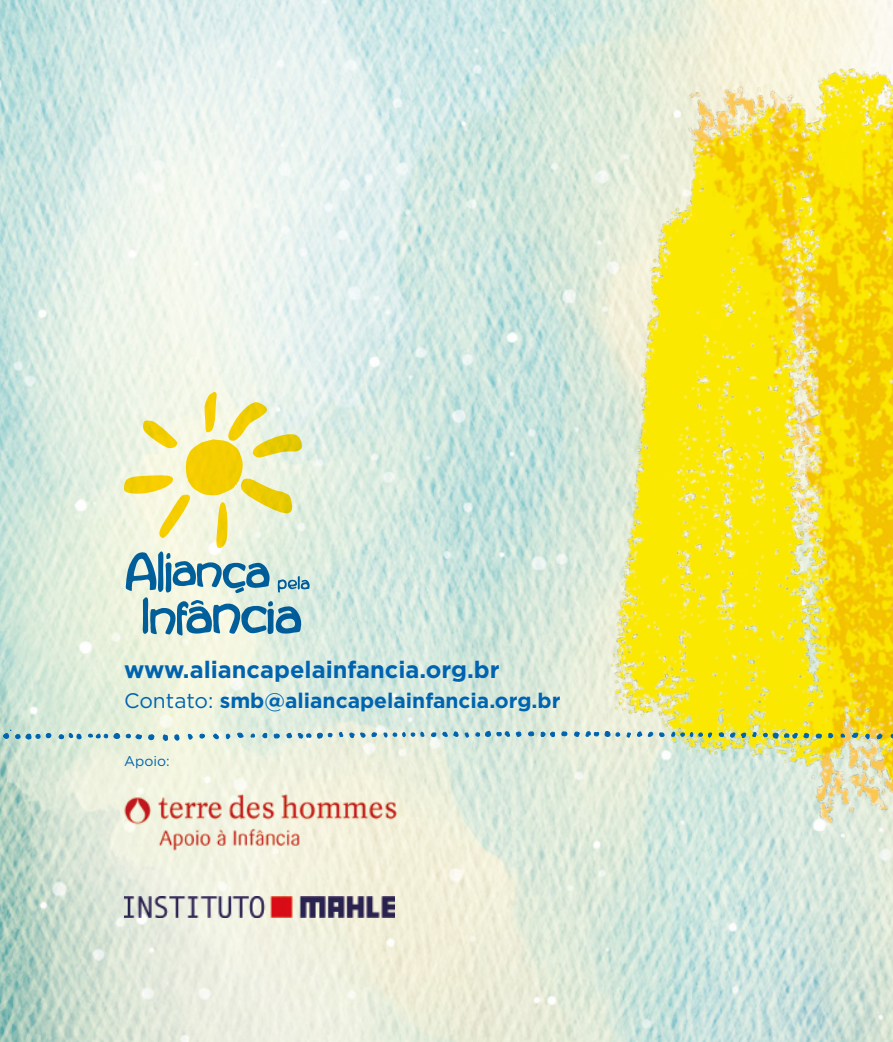
<style>
.page{position:relative;width:893px;height:1042px;background:#fff}
.page>*{position:absolute;margin:0;border:0;box-sizing:border-box;transform-origin:0 0}
.t1{font:700 23.62px "Gotham";color:#0063af}
.t2{font:700 21px "Gotham";color:#0063af}
.t3{font:14px "Gotham";color:#0063af}
.s1{font-weight:400}
</style>
<div class="page">
<img style="left:0;top:0;width:562px;height:1042px">
<img style="left:562px;top:0;width:331px;height:1042px">
<svg style="left:124px;top:392px;width:186px;height:243px;background:#d3dcb6"></svg>
<svg style="left:188px;top:734px;width:5px;height:6px"></svg>
<svg style="left:213px;top:733px;width:6px;height:7px"></svg>
<svg style="left:199px;top:734px;width:6px;height:5px"></svg>
<svg style="left:263px;top:732px;width:5px;height:8px"></svg>
<svg style="left:250px;top:733px;width:5px;height:5px"></svg>
<svg style="left:339px;top:729px;width:5px;height:8px"></svg>
<svg style="left:371px;top:732px;width:6px;height:8px"></svg>
<svg style="left:274px;top:733px;width:6px;height:6px"></svg>
<svg style="left:225px;top:734px;width:5px;height:5px"></svg>
<svg style="left:286px;top:732px;width:6px;height:6px"></svg>
<svg style="left:298px;top:732px;width:34px;height:8px"></svg>
<svg style="left:238px;top:728px;width:6px;height:10px"></svg>
<svg style="left:350px;top:732px;width:15px;height:6px"></svg>
<svg style="left:148px;top:734px;width:6px;height:6px"></svg>
<svg style="left:174px;top:726px;width:5px;height:14px"></svg>
<svg style="left:163px;top:734px;width:5px;height:7px"></svg>
<svg style="left:59px;top:731px;width:83px;height:10px"></svg>
<svg style="left:3px;top:729px;width:49px;height:10px"></svg>
<svg style="left:453px;top:731px;width:5px;height:6px"></svg>
<svg style="left:464px;top:732px;width:5px;height:9px"></svg>
<svg style="left:431px;top:729px;width:6px;height:8px"></svg>
<svg style="left:384px;top:723px;width:40px;height:22px"></svg>
<svg style="left:528px;top:731px;width:6px;height:5px"></svg>
<svg style="left:516px;top:731px;width:6px;height:12px"></svg>
<svg style="left:475px;top:729px;width:35px;height:8px"></svg>
<svg style="left:443px;top:731px;width:4px;height:6px"></svg>
<svg style="left:877px;top:733px;width:5px;height:7px"></svg>
<svg style="left:890px;top:734px;width:3px;height:5px"></svg>
<svg style="left:828px;top:732px;width:5px;height:8px"></svg>
<svg style="left:840px;top:733px;width:5px;height:5px"></svg>
<svg style="left:741px;top:729px;width:15px;height:9px"></svg>
<svg style="left:719px;top:732px;width:5px;height:8px"></svg>
<svg style="left:816px;top:733px;width:6px;height:6px"></svg>
<svg style="left:865px;top:734px;width:5px;height:5px"></svg>
<svg style="left:763px;top:732px;width:46px;height:8px"></svg>
<svg style="left:852px;top:728px;width:6px;height:10px"></svg>
<svg style="left:730px;top:732px;width:5px;height:6px"></svg>
<svg style="left:540px;top:730px;width:15px;height:7px"></svg>
<svg style="left:627px;top:731px;width:15px;height:10px"></svg>
<svg style="left:659px;top:729px;width:5px;height:8px"></svg>
<svg style="left:671px;top:723px;width:41px;height:22px"></svg>
<svg style="left:561px;top:731px;width:6px;height:5px"></svg>
<svg style="left:574px;top:729px;width:46px;height:14px"></svg>
<svg style="left:648px;top:731px;width:5px;height:6px"></svg>
<img style="left:98px;top:773px;width:323px;height:96px">
<img style="left:124px;top:896px;width:270px;height:22px">
<p class="t1" style="left:124px;top:654px;width:377px">www.aliancapelainfancia.org.br</p>
<p class="t2" style="left:124px;top:687px;width:438px"><span class="s1">Contato:</span> smb@aliancapelainfancia.org.br</p>
<p class="t3" style="left:124px;top:752px;width:47px">Apoio:</p>
</div>
